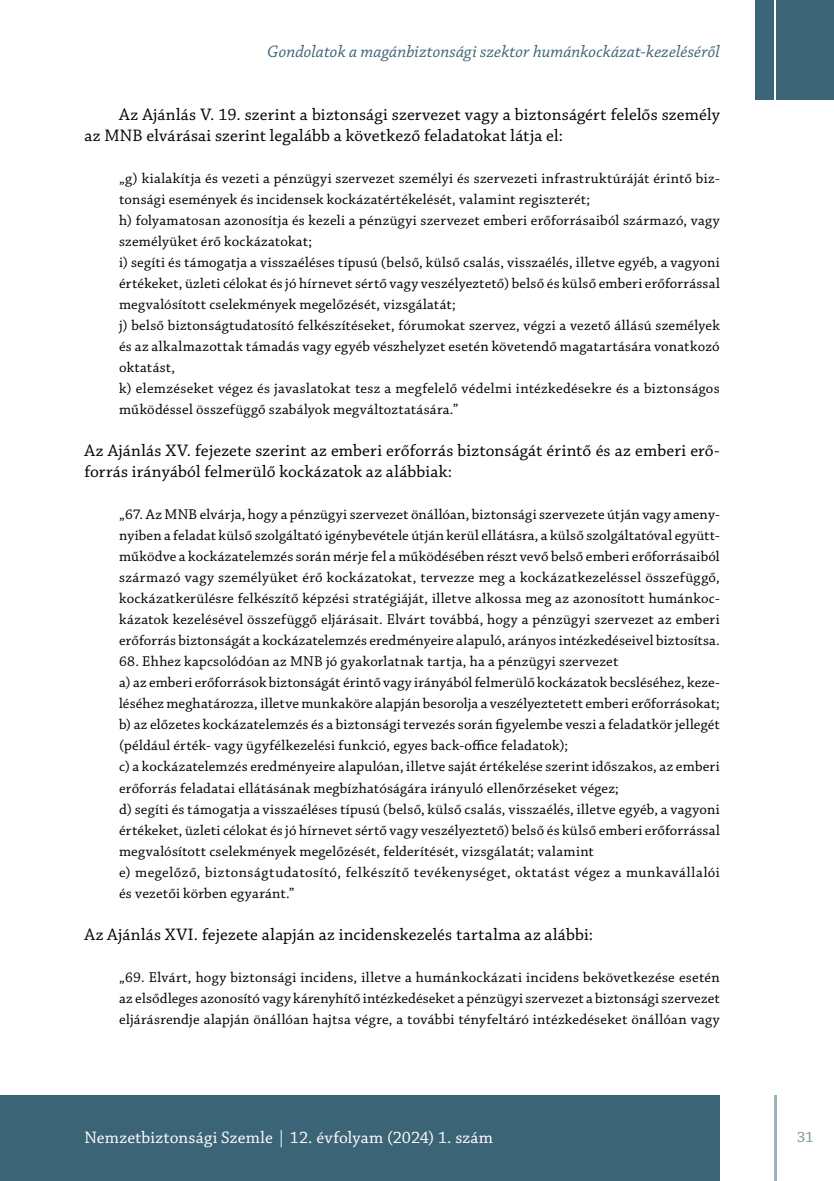
<style>
.page{position:relative;width:834px;height:1181px;background:#fff}
.page>*{position:absolute;margin:0;border:0;box-sizing:border-box;transform-origin:0 0}
.t1{font:17.5px/21px "Chaparral Pro";letter-spacing:.005em;color:#000}
.t2{font:italic 17.5px "Chaparral Pro";letter-spacing:.005em;color:#3b6476}
.t3{font:17.5px "Chaparral Pro";color:#fff}
.t4{font:15.75px "Chaparral Pro";color:#778c9b}
.t5{font:14.88px/21px "Chaparral Pro";letter-spacing:.015em;color:#000}
</style>
<div class="page">
<hr style="left:774px;top:1095px;width:2px;height:86px;background:#3b6476">
<div style="left:0;top:1095px;width:719px;height:86px;background:#3b6476"></div>
<div style="left:776px;top:0;width:57px;height:99px;background:#3b6476"></div>
<div style="left:755px;top:0;width:19px;height:99px;background:#3b6476"></div>
<p class="t2" style="left:267px;top:42px;width:454px">Gondolatok a magánbiztonsági szektor humánkockázat-kezeléséről</p>
<p class="t1" style="left:84px;top:105px;width:637px;text-indent:35px">Az Ajánlás V. 19. szerint a biztonsági szervezet vagy a biztonságért felelős személy az MNB elvárásai szerint legalább a következő feladatokat látja el:</p>
<p class="t5" style="left:119px;top:169px;width:602px">„g) kialakítja és vezeti a pénzügyi szervezet személyi és szervezeti infrastruktúráját érintő biz&shy;tonsági események és incidensek kockázatértékelését, valamint regiszterét;<br>h) folyamatosan azonosítja és kezeli a pénzügyi szervezet emberi erőforrásaiból származó, vagy személyüket érő kockázatokat;<br>i) segíti és támogatja a visszaéléses típusú (belső, külső csalás, visszaélés, illetve egyéb, a vagyoni értékeket, üzleti célokat és jó hírnevet sértő vagy veszélyeztető) belső és külső emberi erőforrással megvalósított cselekmények megelőzését, vizsgálatát;<br>j) belső biztonságtudatosító felkészítéseket, fórumokat szervez, végzi a vezető állású személyek és az alkalmazottak támadás vagy egyéb vészhelyzet esetén követendő magatartására vonatkozó oktatást,<br>k) elemzéseket végez és javaslatokat tesz a megfelelő védelmi intézkedésekre és a biztonságos működéssel összefüggő szabályok megváltoztatására.”</p>
<p class="t1" style="left:84px;top:441px;width:636px">Az Ajánlás XV. fejezete szerint az emberi erőforrás biztonságát érintő és az emberi erő&shy;forrás irányából felmerülő kockázatok az alábbiak:</p>
<p class="t5" style="left:119px;top:505px;width:602px;text-align:justify">„67. Az MNB elvárja, hogy a pénzügyi szervezet önállóan, biztonsági szervezete útján vagy amen - nyiben a feladat külső szolgáltató igénybevétele útján kerül ellátásra, a külső szolgáltatóval együtt&shy;működve a kockázatelemzés során mérje fel a működésében részt vevő belső emberi erőforrásaiból származó vagy személyüket érő kockázatokat, tervezze meg a kockázatkezeléssel összefüggő, kockázatkerülésre felkészítő képzési stratégiáját, illetve alkossa meg az azonosított humánkoc&shy;kázatok kezelésével összefüggő eljárásait. Elvárt továbbá, hogy a pénzügyi szervezet az emberi erőforrás biztonságát a kockázatelemzés eredményeire alapuló, arányos intézkedéseivel biztosítsa.</p>
<p class="t5" style="left:119px;top:652px;width:602px">68. Ehhez kapcsolódóan az MNB jó gyakorlatnak tartja, ha a pénzügyi szervezet<br>a) az emberi erőforrások biztonságát érintő vagy irányából felmerülő kockázatok becsléséhez, keze&shy;léséhez meghatározza, illetve munkaköre alapján besorolja a veszélyeztetett emberi erőforrásokat; b) az előzetes kockázatelemzés és a biztonsági tervezés során figyelembe veszi a feladatkör jellegét (például érték- vagy ügyfélkezelési funkció, egyes back-office feladatok);<br>c) a kockázatelemzés eredményeire alapulóan, illetve saját értékelése szerint időszakos, az emberi erőforrás feladatai ellátásának megbízhatóságára irányuló ellenőrzéseket végez;<br>d) segíti és támogatja a visszaéléses típusú (belső, külső csalás, visszaélés, illetve egyéb, a vagyoni értékeket, üzleti célokat és jó hírnevet sértő vagy veszélyeztető) belső és külső emberi erőforrással megvalósított cselekmények megelőzését, felderítését, vizsgálatát; valamint<br>e) megelőző, biztonságtudatosító, felkészítő tevékenységet, oktatást végez a munkavállalói és vezetői körben egyaránt.”</p>
<p class="t1" style="left:84px;top:924px;width:510px">Az Ajánlás XVI. fejezete alapján az incidenskezelés tartalma az alábbi:</p>
<p class="t5" style="left:119px;top:967px;width:602px;text-align:justify">„69. Elvárt, hogy biztonsági incidens, illetve a humánkockázati incidens bekövetkezése esetén az elsődleges azonosító vagy kárenyhítő intézkedéseket a pénzügyi szervezet a biztonsági szervezet eljárásrendje alapján önállóan hajtsa végre, a további tényfeltáró intézkedéseket önállóan vagy</p>
<p class="t3" style="left:84px;top:1127px;width:410px">Nemzetbiztonsági Szemle | 12. évfolyam (2024) 1. szám</p>
<p class="t4" style="left:797px;top:1128px;width:18px">31</p>
</div>
